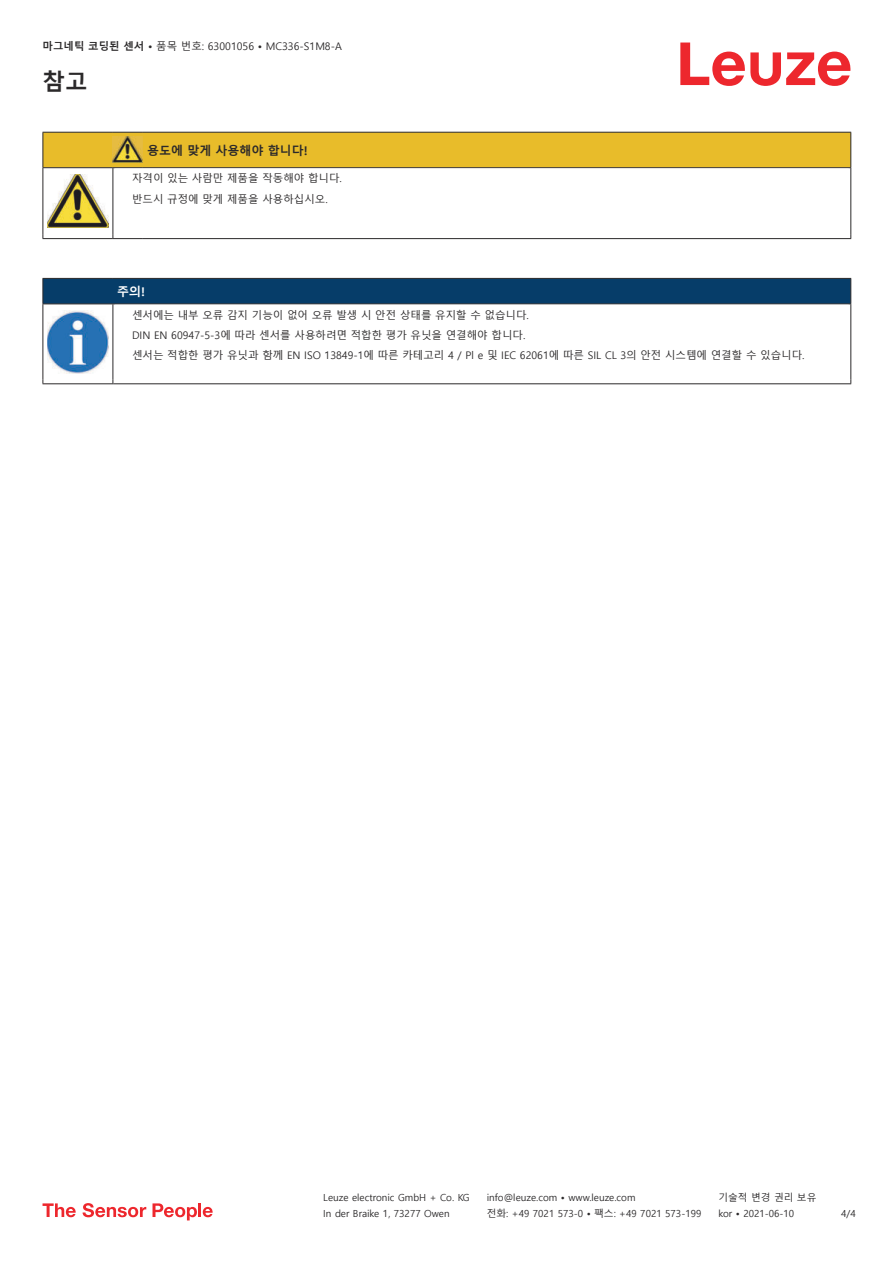
<style>
.page{position:relative;width:893px;height:1263px;background:#fff}
.page>*{position:absolute;margin:0;border:0;box-sizing:border-box;transform-origin:0 0}
.t1{font:700 22.5px "Malgun Gothic";color:#2b292a}
.t2{font:700 12px "Malgun Gothic";color:#2b292a}
.t3{font:700 12px "Malgun Gothic";color:#fff}
.t4{font:10.5px/20.2px "Malgun Gothic";color:#2b292a}
.t5{font:9.75px "Malgun Gothic";color:#2b292a}
.s1{font-weight:700}
</style>
<div class="page">
<svg style="left:680px;top:43px;width:170px;height:43px"></svg>
<svg style="left:43px;top:1203px;width:33px;height:14px"></svg>
<svg style="left:83px;top:1203px;width:63px;height:14px"></svg>
<svg style="left:153px;top:1203px;width:44px;height:17px"></svg>
<hr style="left:198px;top:1203px;width:3px;height:14px;background:#ed272d">
<svg style="left:203px;top:1207px;width:10px;height:10px"></svg>
<hr style="left:43px;top:168px;width:1px;height:66px;background:#2b292a">
<hr style="left:113px;top:168px;width:1px;height:66px;background:#2b292a">
<hr style="left:850px;top:168px;width:1px;height:66px;background:#2b292a">
<hr style="left:43px;top:238px;width:70px;height:1px;background:#2b292a">
<hr style="left:113px;top:238px;width:30px;height:1px;background:#2b292a">
<hr style="left:143px;top:238px;width:708px;height:1px;background:#2b292a">
<img style="left:47px;top:209px;width:61px;height:19px">
<svg style="left:43px;top:132px;width:808px;height:77px"></svg>
<hr style="left:43px;top:304px;width:1px;height:75px;background:#2b292a">
<hr style="left:113px;top:304px;width:1px;height:75px;background:#2b292a">
<hr style="left:850px;top:304px;width:1px;height:75px;background:#2b292a">
<hr style="left:43px;top:383px;width:70px;height:1px;background:#2b292a">
<hr style="left:113px;top:383px;width:738px;height:1px;background:#2b292a">
<img style="left:52px;top:366px;width:47px;height:7px">
<svg style="left:43px;top:278px;width:808px;height:88px"></svg>
<p class="t4" style="left:43px;top:37px;width:301px"><span class="s1">마그네틱 코딩된 센서 •</span> 품목 번호: 63001056 <span class="s1">•</span> MC336-S1M8-A</p>
<h1 class="t1" style="left:43px;top:69px;width:46px">참고</h1>
<p class="t2" style="left:147px;top:144px;width:162px">용도에 맞게 사용해야 합니다!</p>
<p class="t4" style="left:132px;top:169px;width:211px">자격이 있는 사람만 제품을 작동해야 합니다. 반드시 규정에 맞게 제품을 사용하십시오.</p>
<p class="t3" style="left:117px;top:285px;width:29px">주의!</p>
<p class="t4" style="left:132px;top:305px;width:674px">센서에는 내부 오류 감지 기능이 없어 오류 발생 시 안전 상태를 유지할 수 없습니다.<br>DIN EN 60947-5-3에 따라 센서를 사용하려면 적합한 평가 유닛을 연결해야 합니다.<br>센서는 적합한 평가 유닛과 함께 EN ISO 13849-1에 따른 카테고리 4 / Pl e 및 IEC 62061에 따른 SIL CL 3의 안전 시스템에 연결할 수 있습니다.</p>
<p class="t5" style="left:323px;top:1192px;width:148px">Leuze electronic GmbH + Co. KG</p>
<p class="t5" style="left:487px;top:1192px;width:150px">info@leuze.com • www.leuze.com</p>
<p class="t5" style="left:718px;top:1192px;width:100px">기술적 변경 권리 보유</p>
<p class="t5" style="left:323px;top:1208px;width:128px">In der Braike 1, 73277 Owen</p>
<p class="t5" style="left:487px;top:1208px;width:216px">전화: +49 7021 573-0 • 팩스: +49 7021 573-199</p>
<p class="t5" style="left:718px;top:1208px;width:77px">kor • 2021-06-10</p>
<p class="t5" style="left:841px;top:1208px;width:16px">4 /4</p>
</div>
